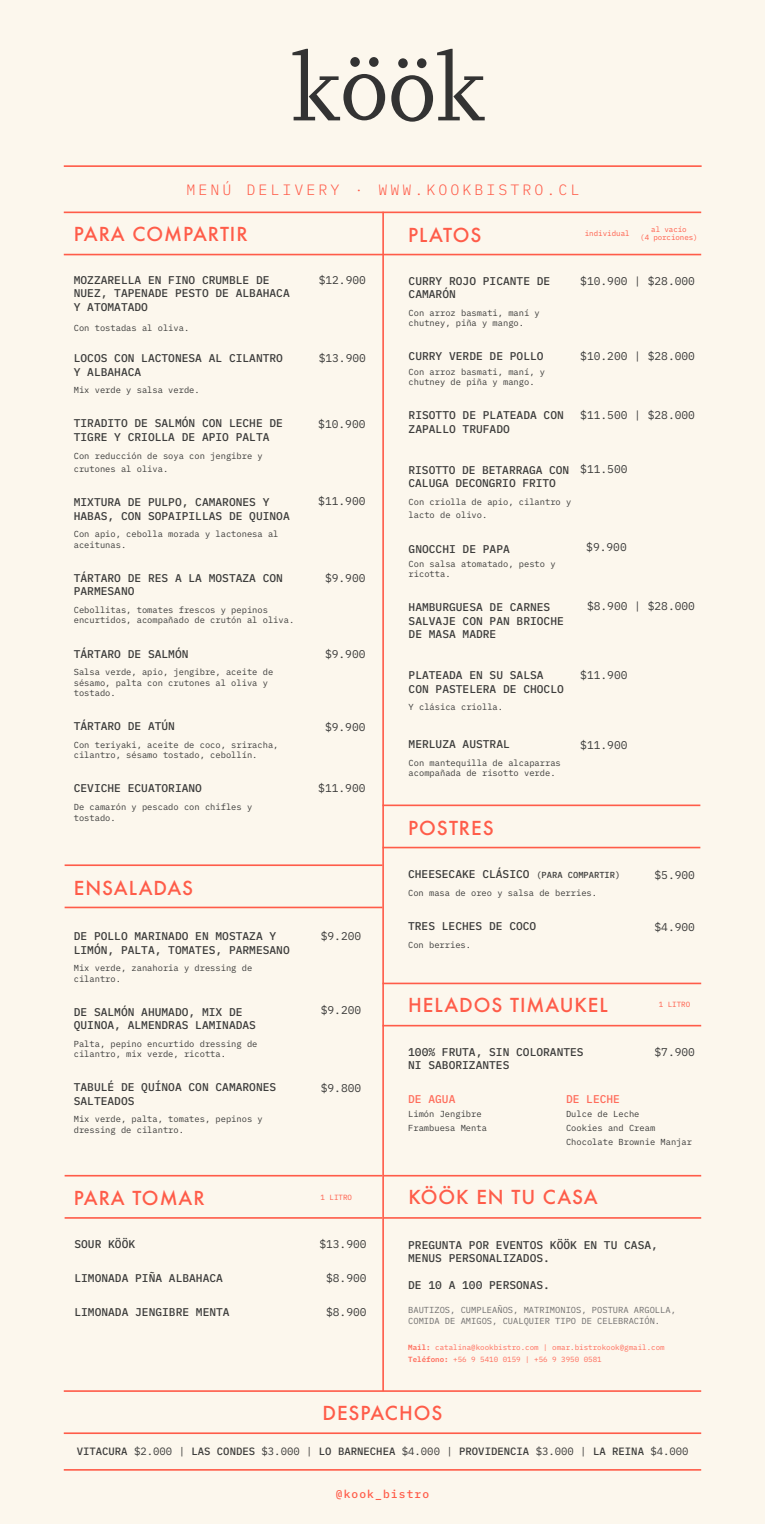
<style>
.page{position:relative;width:765px;height:1524px;background:#fcf7ed}
.page>*{position:absolute;margin:0;border:0;box-sizing:border-box;transform-origin:0 0}
.t1{font:500 18.75px "Futura";letter-spacing:.05em;color:#ff5c49}
.t2{font:300 15px "IBM Plex Mono";letter-spacing:.2em;color:#ff5c49}
.t3{font:500 11.25px/13.5px "IBM Plex Mono";color:#3c3c3b}
.t4{font:11.25px "IBM Plex Mono";color:#3c3c3b}
.t5{font:500 11.25px "IBM Plex Mono";color:#ff6c5b}
.t6{font:500 11.25px "IBM Plex Mono";letter-spacing:.1em;color:#ff5c49}
.t7{font:500 10.62px "IBM Plex Mono";color:#3c3c3b}
.t8{font:8.75px/10.5px "IBM Plex Mono";color:#3c3c3b}
.t9{font:8.75px/10.5px "IBM Plex Mono";color:#706f6f}
.t10{font:7.5px/12.5px "IBM Plex Mono";color:#ff6c5b}
.t11{font:7.5px/7.5px "IBM Plex Mono";color:#ff5c49;text-align:center}
.s1{font-size:8.75px}
.s2{font-weight:600}
.s3{font-weight:400}
</style>
<div class="page">
<svg style="left:391px;top:49px;width:94px;height:73px"></svg>
<svg style="left:292px;top:49px;width:93px;height:71px"></svg>
<hr style="left:64px;top:165px;width:638px;height:2px;background:#ff5c49">
<hr style="left:64px;top:211px;width:637px;height:2px;background:#ff5c49">
<hr style="left:64px;top:254px;width:637px;height:1px;background:#ff5c49">
<hr style="left:64px;top:1390px;width:637px;height:2px;background:#ff5c49">
<hr style="left:64px;top:1469px;width:637px;height:1px;background:#ff5c49">
<hr style="left:382px;top:212px;width:2px;height:1179px;background:#ff5c49">
<hr style="left:65px;top:864px;width:318px;height:2px;background:#ff5c49">
<hr style="left:382px;top:804px;width:318px;height:2px;background:#ff5c49">
<hr style="left:65px;top:906px;width:318px;height:2px;background:#ff5c49">
<hr style="left:382px;top:847px;width:318px;height:1px;background:#ff5c49">
<hr style="left:65px;top:1175px;width:318px;height:1px;background:#ff5c49">
<hr style="left:65px;top:1217px;width:318px;height:1px;background:#ff5c49">
<hr style="left:382px;top:982px;width:319px;height:2px;background:#ff5c49">
<hr style="left:382px;top:1025px;width:319px;height:1px;background:#ff5c49">
<hr style="left:64px;top:1432px;width:637px;height:2px;background:#ff5c49">
<hr style="left:384px;top:1175px;width:317px;height:1px;background:#ff5c49">
<hr style="left:384px;top:1217px;width:317px;height:1px;background:#ff5c49">
<h2 class="t2" style="left:186px;top:179px;width:395px">MENÚ DELIVERY · WWW.KOOKBISTRO.CL</h2>
<h1 class="t1" style="left:74px;top:221px;width:175px">PARA COMPARTIR</h1>
<p class="t3" style="left:74px;top:272px;width:218px">MOZZARELLA EN FINO CRUMBLE DE<br>NUEZ, TAPENADE PESTO DE ALBAHACA<br>Y ATOMATADO</p>
<p class="t8" style="left:74px;top:322px;width:117px">Con tostadas al oliva.</p>
<p class="t3" style="left:74px;top:351px;width:211px">LOCOS CON LACTONESA AL CILANTRO<br>Y ALBAHACA</p>
<p class="t8" style="left:74px;top:384px;width:128px">Mix verde y salsa verde.</p>
<p class="t3" style="left:74px;top:416px;width:211px">TIRADITO DE SALMÓN CON LECHE DE<br>TIGRE Y CRIOLLA DE APIO PALTA</p>
<p class="t8" style="left:74px;top:448px;width:191px;line-height:13.5px">Con reducción de soya con jengibre y crutones al oliva.</p>
<p class="t3" style="left:74px;top:494px;width:218px">MIXTURA DE PULPO, CAMARONES Y<br>HABAS, CON SOPAIPILLAS DE QUINOA</p>
<p class="t8" style="left:74px;top:528px;width:206px">Con apio, cebolla morada y lactonesa al aceitunas.</p>
<p class="t3" style="left:74px;top:570px;width:211px">TÁRTARO DE RES A LA MOSTAZA CON<br>PARMESANO</p>
<p class="t8" style="left:74px;top:604px;width:222px">Cebollitas, tomates frescos y pepinos encurtidos, acompañado de crutón al oliva.</p>
<p class="t3" style="left:74px;top:646px;width:116px">TÁRTARO DE SALMÓN</p>
<p class="t8" style="left:74px;top:666px;width:201px">Salsa verde, apio, jengibre, aceite de sésamo, palta con crutones al oliva y tostado.</p>
<p class="t3" style="left:74px;top:718px;width:103px">TÁRTARO DE ATÚN</p>
<p class="t8" style="left:74px;top:739px;width:206px">Con teriyaki, aceite de coco, sriracha, cilantro, sésamo tostado, cebollín.</p>
<p class="t3" style="left:74px;top:781px;width:130px">CEVICHE ECUATORIANO</p>
<p class="t8" style="left:74px;top:801px;width:180px">De camarón y pescado con chifles y tostado.</p>
<h1 class="t1" style="left:74px;top:875px;width:121px">ENSALADAS</h1>
<p class="t3" style="left:74px;top:928px;width:218px">DE POLLO MARINADO EN MOSTAZA Y<br>LIMÓN, PALTA, TOMATES, PARMESANO</p>
<p class="t8" style="left:74px;top:962px;width:180px">Mix verde, zanahoria y dressing de cilantro.</p>
<p class="t3" style="left:74px;top:1004px;width:184px">DE SALMÓN AHUMADO, MIX DE<br>QUINOA, ALMENDRAS LAMINADAS</p>
<p class="t8" style="left:74px;top:1037px;width:185px">Palta, pepino encurtido dressing de cilantro, mix verde, ricotta.</p>
<p class="t3" style="left:74px;top:1079px;width:204px">TABULÉ DE QUÍNOA CON CAMARONES<br>SALTEADOS</p>
<p class="t8" style="left:74px;top:1113px;width:191px">Mix verde, palta, tomates, pepinos y dressing de cilantro.</p>
<h1 class="t1" style="left:74px;top:1184px;width:132px">PARA TOMAR</h1>
<p class="t3" style="left:74px;top:1236px;width:62px">SOUR KÖÖK</p>
<p class="t3" style="left:74px;top:1270px;width:150px">LIMONADA PIÑA ALBAHACA</p>
<p class="t3" style="left:74px;top:1304px;width:157px">LIMONADA JENGIBRE MENTA</p>
<p class="t4" style="left:319px;top:271px;width:49px">$12.900</p>
<p class="t4" style="left:319px;top:350px;width:49px">$13.900</p>
<p class="t4" style="left:318px;top:415px;width:49px">$10.900</p>
<p class="t4" style="left:318px;top:492px;width:49px">$11.900</p>
<p class="t4" style="left:325px;top:569px;width:42px">$9.900</p>
<p class="t4" style="left:325px;top:645px;width:42px">$9.900</p>
<p class="t4" style="left:325px;top:718px;width:42px">$9.900</p>
<p class="t4" style="left:318px;top:779px;width:49px">$11.900</p>
<p class="t4" style="left:321px;top:927px;width:42px">$9.200</p>
<p class="t4" style="left:321px;top:1002px;width:42px">$9.200</p>
<p class="t4" style="left:321px;top:1079px;width:42px">$9.800</p>
<p class="t11" style="left:321px;top:1192px;width:33px">1 LITRO</p>
<p class="t4" style="left:319px;top:1235px;width:49px">$13.900</p>
<p class="t4" style="left:326px;top:1269px;width:42px">$8.900</p>
<p class="t4" style="left:326px;top:1303px;width:42px">$8.900</p>
<h1 class="t1" style="left:408px;top:222px;width:75px">PLATOS</h1>
<p class="t11" style="left:585px;top:229px;width:46px">individual</p>
<p class="t11" style="left:640px;top:225px;width:59px">al vacío<br>(4 porciones)</p>
<p class="t4" style="left:580px;top:272px;width:116px">$10.900 | $28.000</p>
<p class="t3" style="left:409px;top:273px;width:143px">CURRY ROJO PICANTE DE<br>CAMARÓN</p>
<p class="t8" style="left:409px;top:307px;width:133px">Con arroz basmati, maní y chutney, piña y mango.</p>
<p class="t3" style="left:409px;top:349px;width:137px">CURRY VERDE DE POLLO</p>
<p class="t8" style="left:409px;top:365px;width:138px">Con arroz basmati, maní, y chutney de piña y mango.</p>
<p class="t3" style="left:409px;top:407px;width:157px">RISOTTO DE PLATEADA CON<br>ZAPALLO TRUFADO</p>
<p class="t3" style="left:409px;top:462px;width:162px">RISOTTO DE BETARRAGA CON<br>CALUGA DECONGRIO FRITO</p>
<p class="t8" style="left:409px;top:494px;width:164px;line-height:13.5px">Con criolla de apio, cilantro y lacto de olivo.</p>
<p class="t3" style="left:409px;top:541px;width:103px">GNOCCHI DE PAPA</p>
<p class="t8" style="left:409px;top:557px;width:149px">Con salsa atomatado, pesto y ricotta.</p>
<p class="t3" style="left:409px;top:599px;width:157px">HAMBURGUESA DE CARNES<br>SALVAJE CON PAN BRIOCHE<br>DE MASA MADRE</p>
<p class="t3" style="left:409px;top:668px;width:157px">PLATEADA EN SU SALSA<br>CON PASTELERA DE CHOCLO</p>
<p class="t8" style="left:409px;top:701px;width:96px">Y clásica criolla.</p>
<p class="t3" style="left:409px;top:736px;width:103px">MERLUZA AUSTRAL</p>
<p class="t8" style="left:409px;top:756px;width:154px">Con mantequilla de alcaparras acompañada de risotto verde.</p>
<p class="t4" style="left:580px;top:348px;width:116px">$10.200 | $28.000</p>
<p class="t4" style="left:580px;top:406px;width:116px">$11.500 | $28.000</p>
<p class="t4" style="left:580px;top:460px;width:49px">$11.500</p>
<p class="t4" style="left:586px;top:539px;width:42px">$9.900</p>
<p class="t4" style="left:587px;top:597px;width:110px">$8.900 | $28.000</p>
<p class="t4" style="left:580px;top:667px;width:49px">$11.900</p>
<p class="t4" style="left:580px;top:736px;width:49px">$11.900</p>
<h1 class="t1" style="left:408px;top:815px;width:87px">POSTRES</h1>
<p class="t3" style="left:408px;top:867px;width:214px">CHEESECAKE CLÁSICO <span class="s1">(PARA COMPARTIR)</span></p>
<p class="t8" style="left:408px;top:887px;width:191px">Con masa de oreo y salsa de berries.</p>
<p class="t3" style="left:408px;top:918px;width:130px">TRES LECHES DE COCO</p>
<p class="t8" style="left:408px;top:938px;width:64px">Con berries.</p>
<p class="t4" style="left:655px;top:866px;width:42px">$5.900</p>
<p class="t4" style="left:655px;top:918px;width:42px">$4.900</p>
<h1 class="t1" style="left:408px;top:992px;width:201px">HELADOS TIMAUKEL</h1>
<p class="t3" style="left:408px;top:1044px;width:177px">100% FRUTA, SIN COLORANTES</p>
<p class="t4" style="left:655px;top:1043px;width:42px">$7.900</p>
<p class="t3" style="left:408px;top:1057px;width:103px">NI SABORIZANTES</p>
<p class="t11" style="left:659px;top:1000px;width:33px">1 LITRO</p>
<p class="t5" style="left:408px;top:1090px;width:49px">DE AGUA</p>
<p class="t8" style="left:408px;top:1106px;width:80px;line-height:14px">Limón Jengibre<br>Frambuesa Menta</p>
<p class="t5" style="left:566px;top:1090px;width:55px">DE LECHE</p>
<p class="t8" style="left:566px;top:1106px;width:128px;line-height:14px">Dulce de Leche<br>Cookies and Cream<br>Chocolate Brownie Manjar</p>
<h1 class="t1" style="left:408px;top:1184px;width:191px">KÖÖK EN TU CASA</h1>
<p class="t3" style="left:408px;top:1237px;width:251px">PREGUNTA POR EVENTOS KÖÖK EN TU CASA,<br>MENUS PERSONALIZADOS.</p>
<p class="t3" style="left:408px;top:1277px;width:143px">DE 10 A 100 PERSONAS.</p>
<p class="t9" style="left:408px;top:1304px;width:269px">BAUTIZOS, CUMPLEAÑOS, MATRIMONIOS, POSTURA ARGOLLA,<br>COMIDA DE AMIGOS, CUALQUIER TIPO DE CELEBRACIÓN.</p>
<p class="t10" style="left:408px;top:1340px;width:258px"><span class="s2">Mail:</span> catalina@kookbistro.com | omar.bistrokook@gmail.com<br><span class="s2">Teléfono:</span> +56 9 5410 0159 | +56 9 3950 0581</p>
<h1 class="t1" style="left:323px;top:1400px;width:121px">DESPACHOS</h1>
<p class="t7" style="left:77px;top:1443px;width:614px">VITACURA <span class="s3">$2.000 |</span> LAS CONDES <span class="s3">$3.000 |</span> LO BARNECHEA <span class="s3">$4.000 |</span> PROVIDENCIA <span class="s3">$3.000 |</span> LA REINA <span class="s3">$4.000</span></p>
<p class="t6" style="left:336px;top:1484px;width:95px">@kook_bistro</p>
</div>
